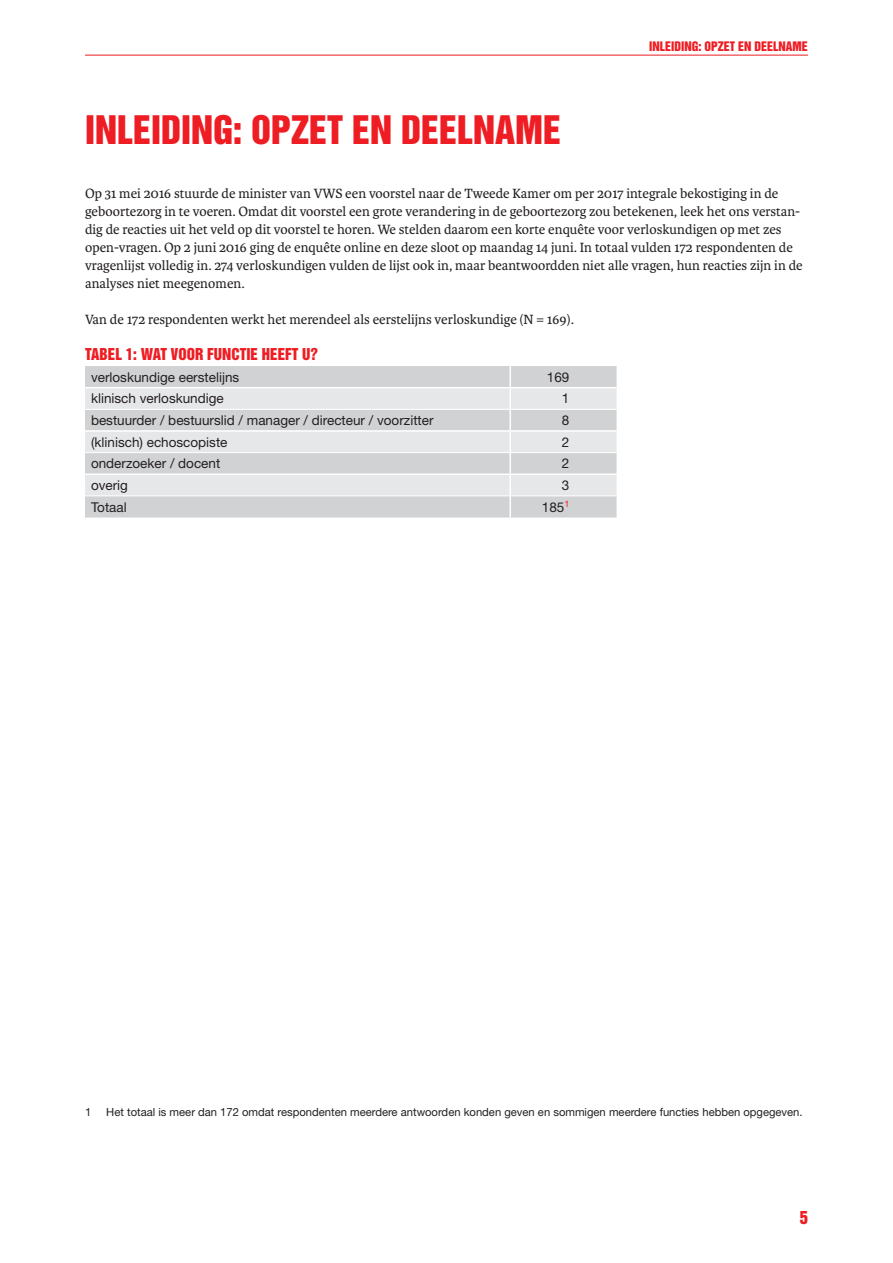
<style>
.page{position:relative;width:893px;height:1263px;background:#fff}
.page>*{position:absolute;margin:0;border:0;box-sizing:border-box;transform-origin:0 0}
.t1{font:36px "Helvetica Inserat LT Std";color:#ee1d23}
.t2{font:16.5px "Helvetica Inserat LT Std";color:#ee1d23}
.t3{font:15px "Helvetica Inserat LT Std";color:#ee1d23}
.t4{font:14.25px/18px "Karmina";color:#231f20}
.t5{font:13.5px "Helvetica Neue LT Std";color:#231f20}
.t6{font:12px "Helvetica Inserat LT Std";color:#ee1d23}
.t7{font:11.25px "Helvetica Neue LT Std";color:#231f20}
</style>
<div class="page">
<hr style="left:85px;top:55px;width:723px;height:1px;background:#ee1d23">
<div style="left:85px;top:366px;width:532px;height:151px;background:#d1d2d4"></div>
<svg style="left:85px;top:388px;width:532px;height:108px;background:#dedfe1"></svg>
<hr style="left:509px;top:366px;width:2px;height:21px;background:#fff">
<hr style="left:509px;top:388px;width:2px;height:21px;background:#fff">
<hr style="left:509px;top:409px;width:2px;height:21px;background:#fff">
<hr style="left:509px;top:432px;width:2px;height:20px;background:#fff">
<hr style="left:509px;top:453px;width:2px;height:20px;background:#fff">
<hr style="left:509px;top:475px;width:2px;height:21px;background:#fff">
<hr style="left:509px;top:496px;width:2px;height:21px;background:#fff">
<hr style="left:85px;top:387px;width:425px;height:1px;background:#fff">
<hr style="left:510px;top:387px;width:107px;height:1px;background:#fff">
<hr style="left:85px;top:430px;width:425px;height:2px;background:#fff">
<hr style="left:510px;top:430px;width:107px;height:2px;background:#fff">
<hr style="left:85px;top:473px;width:425px;height:2px;background:#fff">
<hr style="left:510px;top:473px;width:107px;height:2px;background:#fff">
<hr style="left:85px;top:409px;width:425px;height:1px;background:#fff">
<hr style="left:510px;top:409px;width:107px;height:1px;background:#fff">
<hr style="left:85px;top:452px;width:425px;height:1px;background:#fff">
<hr style="left:510px;top:452px;width:107px;height:1px;background:#fff">
<hr style="left:85px;top:496px;width:425px;height:1px;background:#fff">
<hr style="left:510px;top:496px;width:107px;height:1px;background:#fff">
<h1 class="t1" style="left:85px;top:108px;width:478px">INLEIDING: OPZET EN DEELNAME</h1>
<p class="t6" style="left:649px;top:39px;width:160px">INLEIDING: OPZET EN DEELNAME</p>
<p class="t4" style="left:85px;top:185px;width:719px">Op 31 mei 2016 stuurde de minister van VWS een voorstel naar de Tweede Kamer om per 2017 integrale bekostiging in de geboortezorg in te voeren. Omdat dit voorstel een grote verandering in de geboortezorg zou betekenen, leek het ons verstan&shy;dig de reacties uit het veld op dit voorstel te horen. We stelden daarom een korte enquête voor verloskundigen op met zes open-vragen. Op 2 juni 2016 ging de enquête online en deze sloot op maandag 14 juni. In totaal vulden 172 respondenten de vragenlijst volledig in. 274 verloskundigen vulden de lijst ook in, maar beantwoordden niet alle vragen, hun reacties zijn in de analyses niet meegenomen.</p>
<p class="t4" style="left:85px;top:311px;width:491px">Van de 172 respondenten werkt het merendeel als eerstelijns verloskundige (N = 169).</p>
<p class="t3" style="left:85px;top:345px;width:235px">TABEL 1: WAT VOOR FUNCTIE HEEFT U?</p>
<p class="t5" style="left:91px;top:369px;width:150px">verloskundige eerstelijns</p>
<p class="t5" style="left:547px;top:369px;width:24px">169</p>
<p class="t5" style="left:91px;top:390px;width:134px">klinisch verloskundige</p>
<p class="t5" style="left:562px;top:390px;width:9px">1</p>
<p class="t5" style="left:91px;top:412px;width:344px">bestuurder / bestuurslid / manager / directeur / voorzitter</p>
<p class="t5" style="left:562px;top:412px;width:9px">8</p>
<p class="t5" style="left:91px;top:434px;width:138px">(klinisch) echoscopiste</p>
<p class="t5" style="left:562px;top:434px;width:9px">2</p>
<p class="t5" style="left:91px;top:455px;width:131px">onderzoeker / docent</p>
<p class="t5" style="left:562px;top:455px;width:9px">2</p>
<p class="t5" style="left:91px;top:477px;width:38px">overig</p>
<p class="t5" style="left:562px;top:477px;width:9px">3</p>
<p class="t5" style="left:91px;top:499px;width:37px">Totaal</p>
<p class="t5" style="left:542px;top:499px;width:29px">185<sup>1</sup></p>
<p class="t7" style="left:85px;top:1105px;width:8px">1</p>
<p class="t7" style="left:106px;top:1105px;width:698px">Het totaal is meer dan 172 omdat respondenten meerdere antwoorden konden geven en sommigen meerdere functies hebben opgegeven.</p>
<p class="t2" style="left:800px;top:1208px;width:10px">5</p>
</div>
